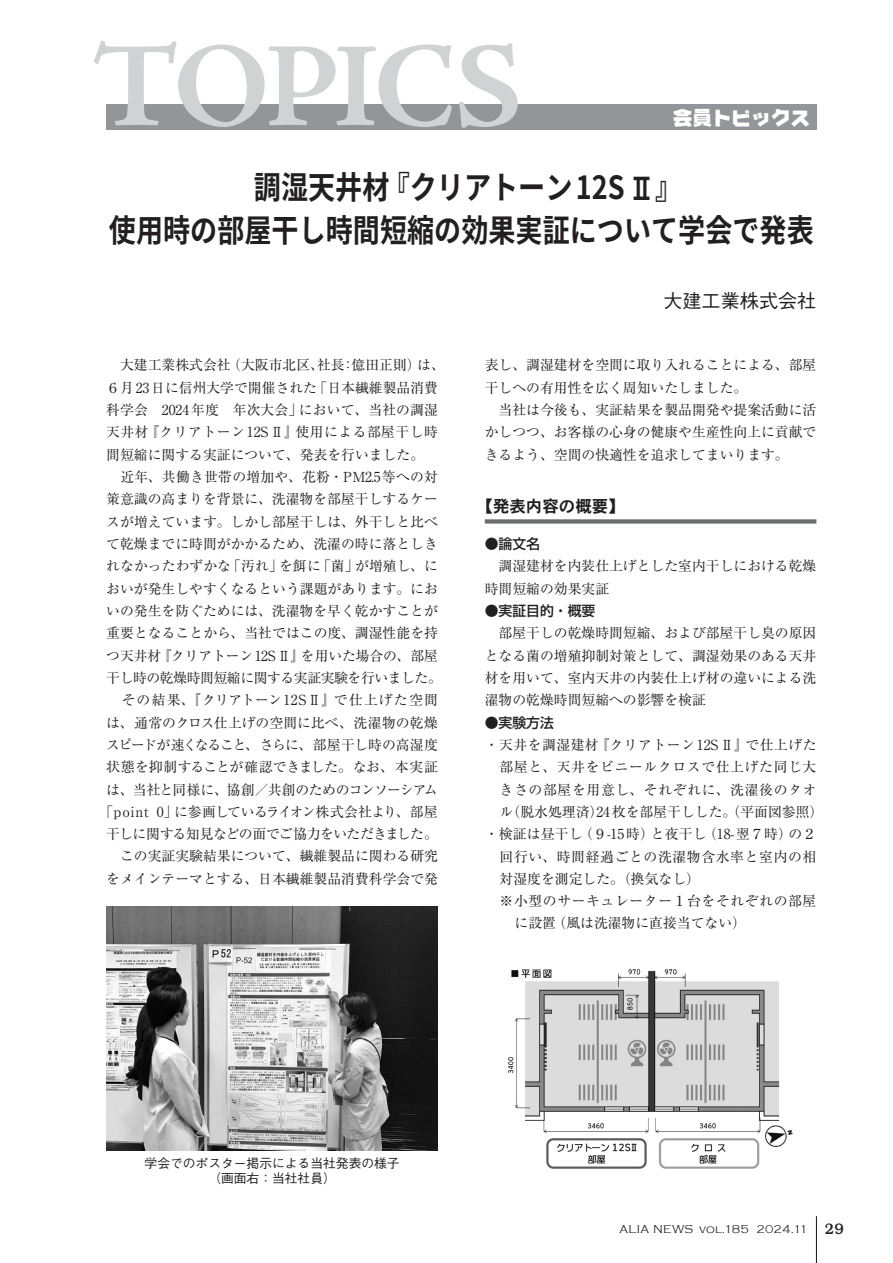
<style>
.page{position:relative;width:893px;height:1263px;background:#fff}
.page>*{position:absolute;margin:0;border:0;box-sizing:border-box;transform-origin:0 0}
.t1{font:700 31.95px/42.5px "Gen Shin Gothic";color:#231f20;text-align:center;scale:.85 1}
.t2{font:500 19.2px "Gothic BBB Pro";color:#231f20}
.t3{font:19.2px "NIS Z10 83 pv RKSJ H";letter-spacing:.025em;color:#fff}
.t4{font:16.5px "DFHS Gothic W7";color:#231f20}
.t5{font:13.8px/22.4px "Ryumin Pro";color:#231f20}
.t6{font:13.8px "Ryumin Pro";letter-spacing:.045em;color:#231f20}
.t7{font:13.8px "Ryumin Pro";letter-spacing:.035em;color:#231f20}
.t8{font:13.8px "Ryumin Pro";letter-spacing:.05em;color:#231f20}
.t9{font:500 13.8px "Shin Go Pro";color:#231f20}
.t10{font:500 12.75px/14.9px "Gothic BBB Pro";color:#231f20;text-align:center}
.t11{font:300 11.7px "Copperplate Gothic";letter-spacing:.015em;color:#231f20}
.s1{font-family:"Midashi Go Pro MB31";font-weight:400}
.s2{font-family:"Bookman";font-weight:500;font-size:15.45px}
</style>
<div class="page">
<hr style="left:816px;top:1216px;width:1px;height:47px;background:#231f20">
<div style="left:106px;top:104px;width:710px;height:26px;background:#939598"></div>
<svg style="left:94px;top:41px;width:358px;height:86px"></svg>
<svg style="left:459px;top:43px;width:59px;height:85px"></svg>
<div style="left:485px;top:519px;width:331px;height:5px;background:#6c6d70"></div>
<img style="left:106px;top:906px;width:332px;height:244px">
<img style="left:508px;top:969px;width:285px;height:200px">
<h2 class="t3" style="left:673px;top:106px;width:138px">会員トピックス</h2>
<h1 class="t1" style="left:109px;top:165px;width:831px">調湿天井材『クリアトーン 12S<span class="s1">Ⅱ</span>』<br>使用時の部屋干し時間短縮の効果実証について学会で発表</h1>
<h2 class="t2" style="left:663px;top:285px;width:155px">大建工業株式会社</h2>
<p class="t5" style="left:99px;top:353px;width:347px;text-align:center">　大建工業株式会社（大阪市北区、社長：億田正則）は、<br>６月23日に信州大学で開催された「日本繊維製品消費科学会　2024年度　年次大会」において、当社の調湿天井材『クリアトーン12SⅡ』使用による部屋干し時間短縮に関する実証について、発表を行いました。　　近年、共働き世帯の増加や、花粉・PM2.5等への対策意識の高まりを背景に、洗濯物を部屋干しするケースが増えています。しかし部屋干しは、外干しと比べて乾燥までに時間がかかるため、洗濯の時に落としきれなかったわずかな「汚れ」を餌に「菌」が増殖し、においが発生しやすくなるという課題があります。においの発生を防ぐためには、洗濯物を早く乾かすことが重要となることから、当社ではこの度、調湿性能を持つ天井材『クリアトーン12SⅡ』を用いた場合の、部屋干し時の乾燥時間短縮に関する実証実験を行いました。　その結果、『クリアトーン12SⅡ』で仕上げた空間は、通常のクロス仕上げの空間に比べ、洗濯物の乾燥スピードが速くなること、さらに、部屋干し時の高湿度状態を抑制することが確認できました。なお、本実証は、当社と同様に、協創／共創のためのコンソーシアム「point 0」に参画しているライオン株式会社より、部屋干しに関する知見などの面でご協力をいただきました。　この実証実験結果について、繊維製品に関わる研究をメインテーマとする、日本繊維製品消費科学会で発</p>
<p class="t5" style="left:485px;top:353px;width:333px">表し、調湿建材を空間に取り入れることによる、部屋干しへの有用性を広く周知いたしました。<br>　当社は今後も、実証結果を製品開発や提案活動に活かしつつ、お客様の心身の健康や生産性向上に貢献できるよう、空間の快適性を追求してまいります。</p>
<p class="t4" style="left:476px;top:498px;width:150px">【発表内容の概要】</p>
<p class="t9" style="left:485px;top:532px;width:57px">●論文名</p>
<p class="t5" style="left:485px;top:554px;width:333px">　調湿建材を内装仕上げとした室内干しにおける乾燥時間短縮の効果実証</p>
<p class="t9" style="left:485px;top:599px;width:112px">●実証目的・概要</p>
<p class="t5" style="left:485px;top:621px;width:333px;text-align:justify">　部屋干しの乾燥時間短縮、および部屋干し臭の原因となる菌の増殖抑制対策として、調湿効果のある天井材を用いて、室内天井の内装仕上げ材の違いによる洗濯物の乾燥時間短縮への影響を検証</p>
<p class="t9" style="left:485px;top:711px;width:71px">●実験方法</p>
<p class="t7" style="left:485px;top:734px;width:333px">・天井を調湿建材『クリアトーン12SⅡ』で仕上げた</p>
<p class="t6" style="left:500px;top:756px;width:318px">部屋と、天井をビニールクロスで仕上げた同じ大</p>
<p class="t8" style="left:500px;top:778px;width:318px">きさの部屋を用意し、それぞれに、洗濯後のタオ</p>
<p class="t5" style="left:500px;top:800px;width:325px">ル（脱水処理済）24枚を部屋干しした。（平面図参照）</p>
<p class="t5" style="left:485px;top:822px;width:333px">・検証は昼干し（９-15時）と夜干し（18-翌７時）の２</p>
<p class="t6" style="left:500px;top:845px;width:318px">回行い、時間経過ごとの洗濯物含水率と室内の相</p>
<p class="t5" style="left:500px;top:866px;width:202px">対湿度を測定した。（換気なし）</p>
<p class="t6" style="left:500px;top:890px;width:318px">※小型のサーキュレーター１台をそれぞれの部屋</p>
<p class="t5" style="left:514px;top:911px;width:233px">に設置（風は洗濯物に直接当てない）</p>
<p class="t10" style="left:145px;top:1154px;width:257px">学会でのポスター掲示による当社発表の様子（画面右：当社社員）</p>
<p class="t11" style="left:619px;top:1223px;width:226px">ALIA NEWS vol.185 2024.11 <span class="s2">29</span></p>
</div>
